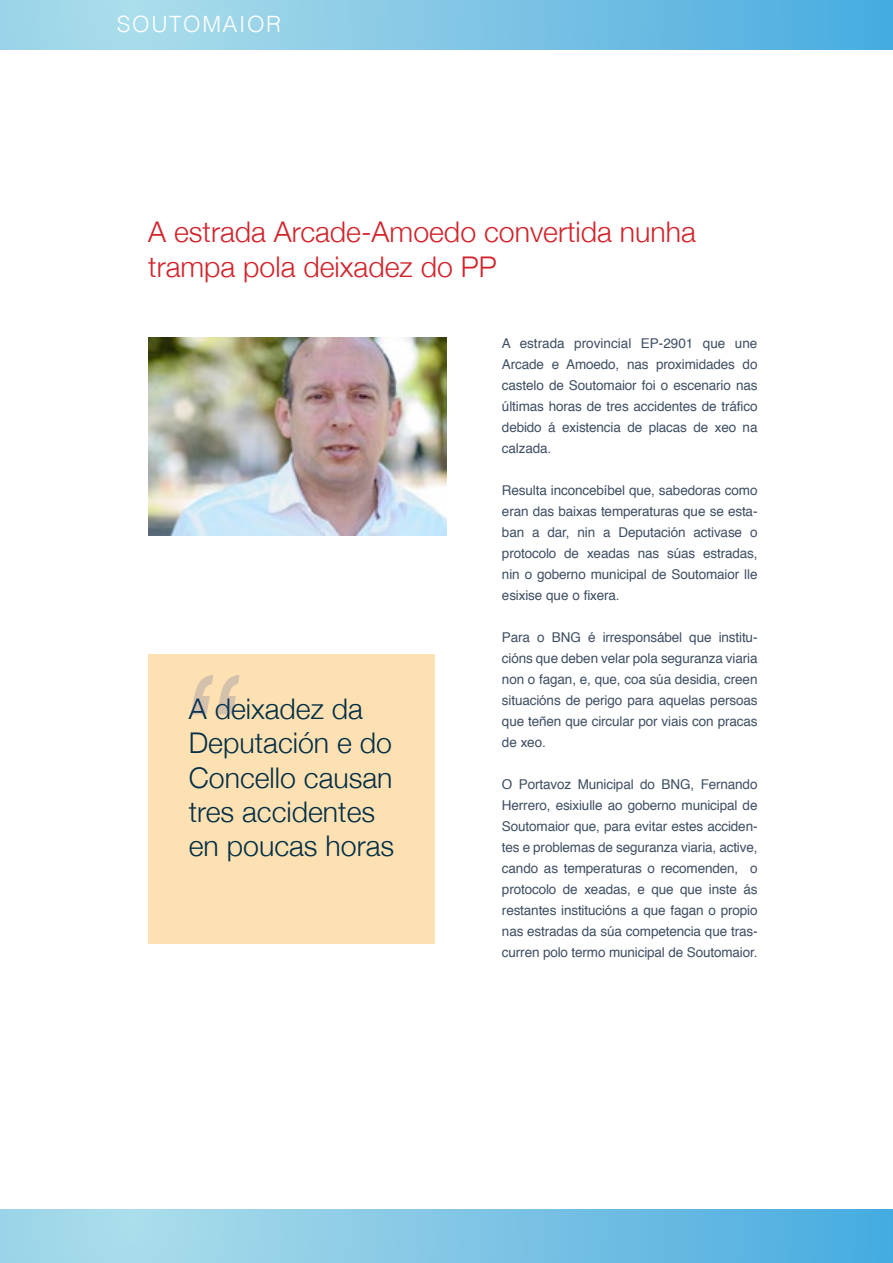
<style>
.page{position:relative;width:893px;height:1263px;background:#fff}
.page>*{position:absolute;margin:0;border:0;box-sizing:border-box;transform-origin:0 0}
.t1{font:italic 700 135px "Arial Narrow";color:#25408f}
.t2{font:300 28.5px/34.2px "Helvetica Neue";color:#032f46}
.t3{font:300 28.5px/34.2px "Helvetica Neue";color:#d2232a}
.t4{font:22.5px "Myriad Pro";letter-spacing:.07em;color:#fff}
.t5{font:300 22.5px "Helvetica";letter-spacing:.07em;color:#fff}
.t6{font:13.5px/21px "Helvetica";letter-spacing:-.01em;color:#3f4f63;text-align:justify}
</style>
<div class="page">
<div style="left:148px;top:655px;width:287px;height:289px;background:#fee1b3"></div>
<svg style="left:0;top:1209px;width:893px;height:54px;background:#7fc6e5"></svg>
<svg style="left:0;top:0;width:893px;height:50px;background:#7fc6e5"></svg>
<img style="left:148px;top:338px;width:298px;height:198px">
<h3 class="t4" style="left:52px;top:12px;width:226px">POLÍTICA MUNICIPAL</h3>
<h3 class="t5" style="left:117px;top:10px;width:166px">SOUTOMAIOR</h3>
<h2 class="t3" style="left:148px;top:214px;width:549px">A estrada Arcade-Amoedo convertida nunha trampa pola deixadez do PP</h2>
<h1 class="t1" style="left:177px;top:622px;width:57px">“</h1>
<h2 class="t2" style="left:189px;top:691px;width:207px">A deixadez da<br>Deputación e do<br>Concello causan tres accidentes en poucas horas</h2>
<p class="t6" style="left:502px;top:333px;width:257px">A estrada provincial EP-2901 que une Arcade e Amoedo, nas proximidades do castelo de Soutomaior foi o escenario nas últimas horas de tres accidentes de tráfico debido á existencia de placas de xeo na calzada.</p>
<p class="t6" style="left:502px;top:480px;width:257px">Resulta inconcebíbel que, sabedoras como eran das baixas temperaturas que se esta&shy;ban a dar, nin a Deputación activase o protocolo de xeadas nas súas estradas, nin o goberno municipal de Soutomaior lle esixise que o fixera.</p>
<p class="t6" style="left:502px;top:627px;width:257px">Para o BNG é irresponsábel que institu&shy;cións que deben velar pola seguranza viaria non o fagan, e, que, coa súa desidia, creen situacións de perigo para aquelas persoas que teñen que circular por viais con pracas de xeo.</p>
<p class="t6" style="left:502px;top:774px;width:257px">O Portavoz Municipal do BNG, Fernando Herrero, esixiulle ao goberno municipal de Soutomaior que, para evitar estes acciden&shy;tes e problemas de seguranza viaria, active, cando as temperaturas o recomenden, o protocolo de xeadas, e que que inste ás restantes institucións a que fagan o propio nas estradas da súa competencia que tras&shy;curren polo termo municipal de Soutomaior.</p>
</div>
